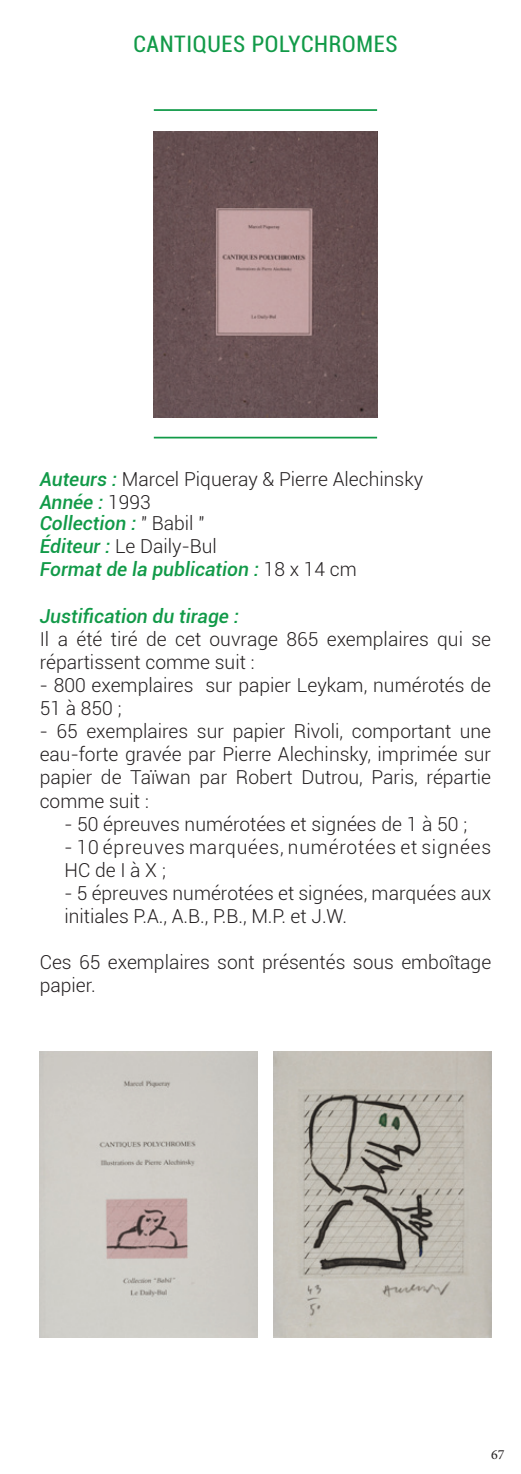
<style>
.page{position:relative;width:521px;height:1474px;background:#fff}
.page>*{position:absolute;margin:0;border:0;box-sizing:border-box;transform-origin:0 0}
.t1{font:condensed 22.75px "Roboto";letter-spacing:.03em;color:#119a48}
.t2{font:300 19.25px/23.1px "Roboto";color:#231f20}
.t3{font:italic 500 19.25px/23.1px "Roboto";color:#119a48}
.t4{font:300 19.25px/23.1px "Roboto";letter-spacing:.04em;color:#231f20}
.t5{font:14px "Minion Pro";color:#231f20}
.s1{font-weight:500;font-style:italic;color:#119a48}
.s2{font-weight:300;font-style:normal;color:#231f20}
</style>
<div class="page">
<hr style="left:154px;top:437px;width:223px;height:1px;background:#119a48">
<hr style="left:154px;top:109px;width:223px;height:2px;background:#119a48">
<img style="left:153px;top:132px;width:224px;height:285px">
<img style="left:40px;top:1051px;width:218px;height:286px">
<img style="left:273px;top:1051px;width:218px;height:286px">
<p class="t1" style="left:133px;top:28px;width:266px">CANTIQUES POLYCHROMES</p>
<p class="t2" style="left:40px;top:467px;width:385px"><span class="s1">Auteurs :</span> Marcel Piqueray &amp; Pierre Alechinsky<br><span class="s1">Année :</span> 1993</p>
<p class="t3" style="left:40px;top:511px;width:319px">collection : <span class="s2">" Babil "<br></span>éditeur : <span class="s2">Le Daily-Bul<br></span>Format de la publication : <span class="s2">18 x 14 cm</span></p>
<p class="t3" style="left:40px;top:603px;width:201px">Justification du tirage :</p>
<p class="t2" style="left:40px;top:626px;width:453px">Il a été tiré de cet ouvrage 865 exemplaires qui se répartissent comme suit :</p>
<p class="t2" style="left:40px;top:673px;width:453px">- 800 exemplaires sur papier Leykam, numérotés de<br>51 à 850 ;</p>
<p class="t2" style="left:40px;top:719px;width:453px;text-align:justify">- 65 exemplaires sur papier Rivoli, comportant une eau-forte gravée par Pierre Alechinsky, imprimée sur papier de Taïwan par Robert Dutrou, Paris, répartie comme suit :</p>
<p class="t2" style="left:64px;top:811px;width:404px">- 50 épreuves numérotées et signées de 1 à 50 ;</p>
<p class="t4" style="left:64px;top:834px;width:428px">- 10 épreuves marquées, numérotées et signées<br>HC de I à X ;</p>
<p class="t2" style="left:64px;top:881px;width:428px">- 5 épreuves numérotées et signées, marquées aux initiales P.A., A.B., P.B., M.P. et J.W.</p>
<p class="t2" style="left:40px;top:950px;width:453px">Ces 65 exemplaires sont présentés sous emboîtage papier.</p>
<p class="t5" style="left:491px;top:1445px;width:15px">67</p>
</div>
